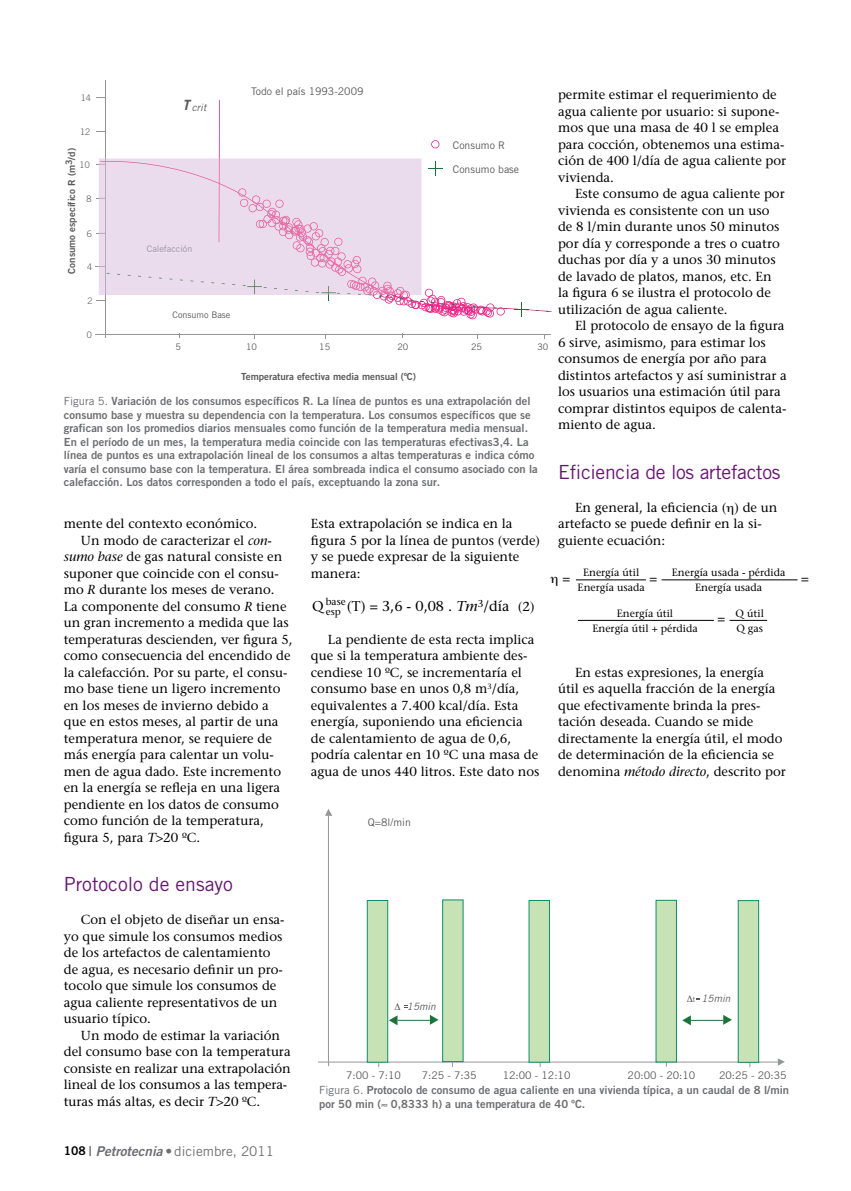
<style>
.page{position:relative;width:851px;height:1191px;background:#fff}
.page>*{position:absolute;margin:0;border:0;box-sizing:border-box;transform-origin:0 0}
.t1{font:19.5px "Trade Gothic";letter-spacing:-.015em;color:#671773}
.t2{font:14.25px "Stone Serif";color:#000}
.t3{font:italic 700 14.1px "Trade Gothic";color:#58595b}
.t4{font:13.5px "Trade Gothic";color:#6d6e71}
.t5{font:13.5px "Stone Serif";color:#000}
.t6{font:13.05px/16.5px "Stone Serif";color:#000}
.t7{font:11.25px/13.5px "Trade Gothic Bold Two";color:#6d6e71}
.t8{font:10.5px "Trade Gothic";color:#58595b}
.t9{font:10.5px/15px "Stone Serif";color:#000;text-align:center}
.t10{font:italic 10.05px "Trade Gothic";color:#58595b}
.t11{font:10.05px/9.9px "Stone Serif";color:#000}
.t12{font:9.75px "Trade Gothic Bold Two";color:#58595b}
.t13{font:9px "Trade Gothic";color:#58595b}
.t14{font:300 9px "Trade Gothic";color:#58595b}
.t15{font:9px "Trade Gothic";color:#9b93a0}
.s1{font-family:"Trade Gothic"}
.s2{font-style:italic}
.s3{font-style:normal;font-size:7.35px}
.s4{font-family:"Trade Gothic Bold Two";font-size:12px;color:#000}
.s5{font-family:"Trade Gothic Bold Two"}
.s6{font-family:"Trade Gothic Bold Two";font-style:italic}
</style>
<div class="page">
<hr style="left:328px;top:816px;width:1px;height:245px;background:#939598">
<hr style="left:318px;top:1061px;width:460px;height:1px;background:#939598">
<div style="left:367px;top:900px;width:21px;height:162px;background:#c7e3b6;border:1px solid #0d8d69"></div>
<div style="left:442px;top:899px;width:21px;height:163px;background:#c7e3b6;border:1px solid #0d8d69"></div>
<div style="left:528px;top:900px;width:21px;height:162px;background:#c7e3b6"></div>
<div style="left:655px;top:900px;width:21px;height:162px;background:#c7e3b6"></div>
<div style="left:737px;top:900px;width:21px;height:162px;background:#c7e3b6;border:1px solid #0d8d69"></div>
<svg style="left:389px;top:1015px;width:8px;height:10px"></svg>
<svg style="left:430px;top:1015px;width:8px;height:9px"></svg>
<hr style="left:397px;top:1020px;width:33px;height:1px;background:#1c743a">
<svg style="left:682px;top:1016px;width:8px;height:9px"></svg>
<svg style="left:723px;top:1015px;width:8px;height:9px"></svg>
<hr style="left:690px;top:1020px;width:33px;height:1px;background:#1c743a">
<svg style="left:325px;top:809px;width:7px;height:7px"></svg>
<svg style="left:777px;top:1058px;width:7px;height:7px"></svg>
<hr style="left:576px;top:579px;width:69px;height:1px;background:#000">
<hr style="left:661px;top:579px;width:136px;height:1px;background:#000">
<hr style="left:578px;top:620px;width:135px;height:1px;background:#000">
<hr style="left:729px;top:620px;width:38px;height:1px;background:#000">
<hr style="left:105px;top:80px;width:1px;height:254px;background:#939598">
<hr style="left:95px;top:334px;width:455px;height:1px;background:#939598">
<svg style="left:96px;top:97px;width:453px;height:222px"></svg>
<p class="t8" style="left:251px;top:85px;width:114px">Todo el país 1993-2009</p>
<p class="t6" style="left:558px;top:86px;width:230px">permite estimar el requerimiento de agua caliente por usuario: si supone&shy;mos que una masa de 40 l se emplea para cocción, obtenemos una estima&shy;ción de 400 l/día de agua caliente por vivienda.</p>
<p class="t6" style="left:558px;top:185px;width:228px;text-indent:17px">Este consumo de agua caliente por vivienda es consistente con un uso de 8 l/min durante unos 50 minutos por día y corresponde a tres o cuatro duchas por día y a unos 30 minutos de lavado de platos, manos, etc. En la figura 6 se ilustra el protocolo de utilización de agua caliente.</p>
<p class="t6" style="left:558px;top:317px;width:230px;text-indent:17px">El protocolo de ensayo de la figura 6 sirve, asimismo, para estimar los consumos de energía por año para distintos artefactos y así suministrar a los usuarios una estimación útil para comprar distintos equipos de calenta&shy;miento de agua.</p>
<h1 class="t1" style="left:558px;top:460px;width:224px">Eficiencia de los artefactos</h1>
<p class="t6" style="left:558px;top:499px;width:221px;text-indent:17px">En general, la eficiencia ( ) de un artefacto se puede definir en la si&shy;guiente ecuación:</p>
<p class="t14" style="left:81px;top:93px;width:12px">14</p>
<p class="t14" style="left:80px;top:127px;width:12px">12</p>
<p class="t14" style="left:80px;top:160px;width:12px">10</p>
<p class="t3" style="left:182px;top:96px;width:9px">T</p>
<p class="t10" style="left:192px;top:101px;width:16px">crit</p>
<p class="t8" style="left:453px;top:139px;width:54px">Consumo R</p>
<p class="t12" style="left:66px;top:274px;width:127px;rotate:-90deg">Consumo específico R (m<sup>3</sup>/d)</p>
<p class="t8" style="left:453px;top:163px;width:68px">Consumo base</p>
<p class="t14" style="left:86px;top:193px;width:7px">8</p>
<p class="t14" style="left:87px;top:228px;width:7px">6</p>
<p class="t15" style="left:147px;top:243px;width:47px">Calefacción</p>
<p class="t14" style="left:87px;top:262px;width:7px">4</p>
<p class="t14" style="left:87px;top:295px;width:7px">2</p>
<p class="t14" style="left:87px;top:330px;width:7px">0</p>
<p class="t13" style="left:172px;top:310px;width:59px">Consumo Base</p>
<p class="t13" style="left:175px;top:342px;width:7px">5</p>
<p class="t13" style="left:246px;top:342px;width:12px">10</p>
<p class="t13" style="left:319px;top:342px;width:12px">15</p>
<p class="t13" style="left:397px;top:342px;width:12px">20</p>
<p class="t13" style="left:471px;top:342px;width:12px">25</p>
<p class="t13" style="left:537px;top:342px;width:12px">30</p>
<p class="t12" style="left:241px;top:370px;width:176px">Temperatura efectiva media mensual (ºC)</p>
<p class="t7" style="left:64px;top:394px;width:475px"><span class="s1">Figura 5.</span> Variación de los consumos específicos R. La línea de puntos es una extrapolación del consumo base y muestra su dependencia con la temperatura. Los consumos específicos que se grafican son los promedios diarios mensuales como función de la temperatura media mensual.<br>En el período de un mes, la temperatura media coincide con las temperaturas efectivas3,4. La línea de puntos es una extrapolación lineal de los consumos a altas temperaturas e indica cómo varía el consumo base con la temperatura. El área sombreada indica el consumo asociado con la calefacción. Los datos corresponden a todo el país, exceptuando la zona sur.</p>
<p class="t6" style="left:311px;top:515px;width:230px">Esta extrapolación se indica en la figura 5 por la línea de puntos (verde) y se puede expresar de la siguiente manera:</p>
<p class="t6" style="left:518px;top:598px;width:18px">(2)</p>
<p class="t6" style="left:311px;top:631px;width:230px;text-indent:17px">La pendiente de esta recta implica que si la temperatura ambiente des&shy;cendiese 10 ºC, se incrementaría el consumo base en unos 0,8 m<sup>3</sup>/día, equivalentes a 7.400 kcal/día. Esta energía, suponiendo una eficiencia de calentamiento de agua de 0,6, podría calentar en 10 ºC una masa de agua de unos 440 litros. Este dato nos</p>
<p class="t6" style="left:64px;top:515px;width:195px">mente del contexto económico.</p>
<p class="t6" style="left:81px;top:532px;width:192px">Un modo de caracterizar el <span class="s2">con-</span></p>
<p class="t6" style="left:64px;top:548px;width:220px"><span class="s2">sumo base</span> de gas natural consiste en</p>
<p class="t6" style="left:64px;top:565px;width:216px">suponer que coincide con el consu-</p>
<p class="t6" style="left:64px;top:581px;width:212px">mo <span class="s2">R</span> durante los meses de verano.</p>
<p class="t6" style="left:64px;top:598px;width:224px">La componente del consumo <span class="s2">R</span> tiene</p>
<p class="t6" style="left:64px;top:614px;width:226px">un gran incremento a medida que las</p>
<p class="t6" style="left:64px;top:631px;width:230px">temperaturas descienden, ver figura 5,</p>
<p class="t6" style="left:64px;top:647px;width:228px">como consecuencia del encendido de</p>
<p class="t6" style="left:64px;top:664px;width:225px">la calefacción. Por su parte, el consu-</p>
<p class="t6" style="left:64px;top:680px;width:218px">mo base tiene un ligero incremento</p>
<p class="t6" style="left:64px;top:697px;width:206px">en los meses de invierno debido a</p>
<p class="t6" style="left:64px;top:713px;width:216px">que en estos meses, al partir de una</p>
<p class="t6" style="left:64px;top:730px;width:209px">temperatura menor, se requiere de</p>
<p class="t6" style="left:64px;top:746px;width:211px">más energía para calentar un volu-</p>
<p class="t6" style="left:64px;top:763px;width:219px">men de agua dado. Este incremento</p>
<p class="t6" style="left:64px;top:779px;width:218px">en la energía se refleja en una ligera</p>
<p class="t6" style="left:64px;top:796px;width:216px">pendiente en los datos de consumo</p>
<p class="t6" style="left:64px;top:812px;width:201px">como función de la temperatura,</p>
<p class="t6" style="left:64px;top:829px;width:138px">figura 5, para <span class="s2">T</span>&gt;20 ºC.</p>
<h1 class="t1" style="left:64px;top:872px;width:170px">Protocolo de ensayo</h1>
<p class="t6" style="left:64px;top:911px;width:222px;text-indent:17px">Con el objeto de diseñar un ensa&shy;yo que simule los consumos medios de los artefactos de calentamiento de agua, es necesario definir un pro&shy;tocolo que simule los consumos de agua caliente representativos de un usuario típico.</p>
<p class="t6" style="left:64px;top:1027px;width:228px;text-indent:17px">Un modo de estimar la variación del consumo base con la temperatura consiste en realizar una extrapolación lineal de los consumos a las tempera&shy;turas más altas, es decir <span class="s2">T</span>&gt;20 ºC.</p>
<p class="t9" style="left:577px;top:565px;width:69px">Energía útil<br>Energía usada</p>
<p class="t5" style="left:800px;top:570px;width:9px">=</p>
<p class="t9" style="left:671px;top:565px;width:115px">Energía usada - pérdida<br>Energía usada</p>
<p class="t5" style="left:717px;top:610px;width:9px">=</p>
<p class="t5" style="left:562px;top:570px;width:9px">=</p>
<p class="t5" style="left:649px;top:570px;width:9px">=</p>
<p class="t11" style="left:326px;top:596px;width:21px">base esp</p>
<p class="t2" style="left:312px;top:597px;width:13px">Q</p>
<p class="t2" style="left:347px;top:597px;width:164px">(T) = 3,6 - 0,08 . <span class="s2">Tm</span><sup>3</sup>/día</p>
<p class="t9" style="left:592px;top:605px;width:107px">Energía útil<br>Energía útil + pérdida</p>
<p class="t9" style="left:735px;top:605px;width:30px;text-align:left">Q útil<br>Q gas</p>
<p class="t6" style="left:558px;top:664px;width:229px;text-indent:17px">En estas expresiones, la energía útil es aquella fracción de la energía que efectivamente brinda la pres&shy;tación deseada. Cuando se mide directamente la energía útil, el modo de determinación de la eficiencia se denomina <span class="s2">método directo</span>, descrito por</p>
<p class="t8" style="left:368px;top:816px;width:45px">Q=8l/min</p>
<p class="t10" style="left:692px;top:992px;width:39px"><span class="s3">t</span> 15min</p>
<p class="t10" style="left:407px;top:1000px;width:31px">15min</p>
<p class="t8" style="left:346px;top:1068px;width:56px">7:00 - 7:10</p>
<p class="t8" style="left:421px;top:1068px;width:56px">7:25 - 7:35</p>
<p class="t8" style="left:502px;top:1068px;width:69px">12:00 - 12:10</p>
<p class="t8" style="left:627px;top:1068px;width:69px">20:00 - 20:10</p>
<p class="t8" style="left:718px;top:1068px;width:69px">20:25 - 20:35</p>
<p class="t7" style="left:319px;top:1083px;width:471px"><span class="s1">Figura 6.</span> Protocolo de consumo de agua caliente en una vivienda típica, a un caudal de 8 l/min por 50 min (≈ 0,8333 h) a una temperatura de 40 ºC.</p>
<p class="t4" style="left:64px;top:1142px;width:212px"><span class="s4">108</span> <span class="s5">|</span> <span class="s6">Petrotecnia</span> <span class="s5">•</span> diciembre, 2011</p>
</div>
